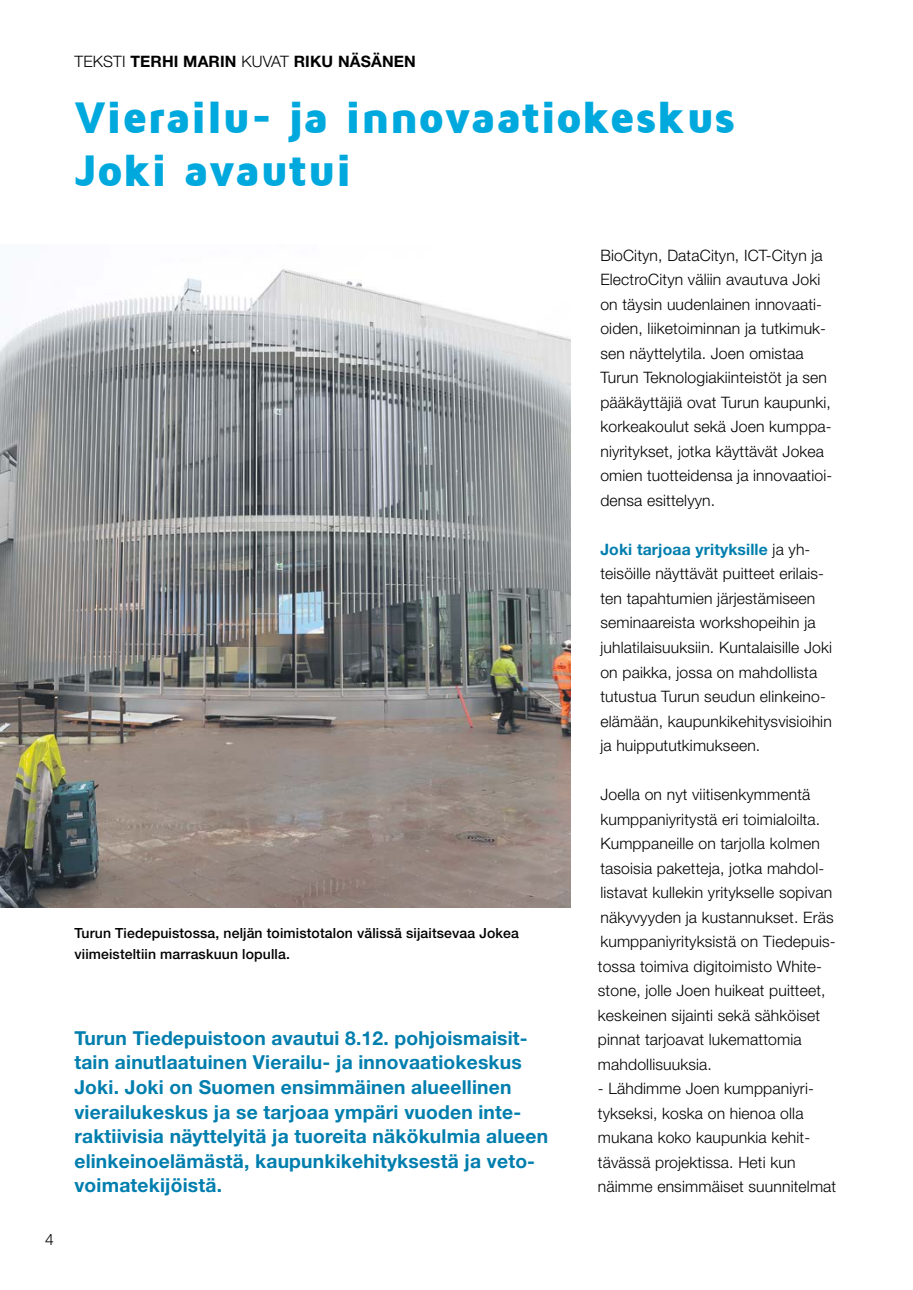
<style>
.page{position:relative;width:913px;height:1290px;background:#fff}
.page>*{position:absolute;margin:0;border:0;box-sizing:border-box;transform-origin:0 0}
.t1{font:900 45.5px/52.5px "Maven Pro";letter-spacing:-.01em;color:#00a9dd}
.t2{font:700 19.25px/24.5px "Helvetica Neue LT Std";letter-spacing:.01em;color:#007eae}
.t3{font:300 15.75px/24.5px "Helvetica Neue LT Std";letter-spacing:.01em;color:#000}
.t4{font:700 15.75px "Helvetica Neue LT Std";letter-spacing:.01em;color:#000}
.t5{font:500 14px/21px "Helvetica Neue LT Std";letter-spacing:.01em;color:#000}
.s1{font-weight:300}
.s2{font-weight:700;color:#007eae}
</style>
<div class="page">
<img style="left:0;top:268px;width:570px;height:640px">
<p class="t4" style="left:74px;top:52px;width:343px"><span class="s1">TEKSTI</span> TERHI MARIN <span class="s1">KUVAT</span> RIKU NÄSÄNEN</p>
<h1 class="t1" style="left:74px;top:92px;width:662px">Vierailu- ja innovaatiokeskus<br>Joki avautui</h1>
<p class="t5" style="left:74px;top:922px;width:446px">Turun Tiedepuistossa, neljän toimistotalon välissä sijaitsevaa Jokea viimeisteltiin marraskuun lopulla.</p>
<p class="t3" style="left:45px;top:1227px;width:10px">4</p>
<p class="t2" style="left:74px;top:1025px;width:475px">Turun Tiedepuistoon avautui 8.12. pohjoismaisit&shy;tain ainutlaatuinen Vierailu- ja innovaatiokeskus Joki. Joki on Suomen ensimmäinen alueellinen vierailukeskus ja se tarjoaa ympäri vuoden inte&shy;raktiivisia näyttelyitä ja tuoreita näkökulmia alueen elinkeinoelämästä, kaupunkikehityksestä ja veto&shy;voimatekijöistä.</p>
<p class="t3" style="left:600px;top:243px;width:233px">BioCityn, DataCityn, ICT-Cityn ja ElectroCityn väliin avautuva Joki on täysin uudenlainen innovaati&shy;oiden, liiketoiminnan ja tutkimuk&shy;sen näyttelytila. Joen omistaa Turun Teknologiakiinteistöt ja sen pääkäyttäjiä ovat Turun kaupunki, korkeakoulut sekä Joen kumppa&shy;niyritykset, jotka käyttävät Jokea omien tuotteidensa ja innovaatioi&shy;densa esittelyyn.</p>
<p class="t3" style="left:600px;top:537px;width:233px"><span class="s2">Joki tarjoaa yrityksille</span> ja yh&shy;teisöille näyttävät puitteet erilais&shy;ten tapahtumien järjestämiseen seminaareista workshopeihin ja juhlatilaisuuksiin. Kuntalaisille Joki on paikka, jossa on mahdollista tutustua Turun seudun elinkeino&shy;elämään, kaupunkikehitysvisioihin ja huippututkimukseen.</p>
<p class="t3" style="left:598px;top:782px;width:239px">Joella on nyt viitisenkymmentä kumppaniyritystä eri toimialoilta.<br>Kumppaneille on tarjolla kolmen tasoisia paketteja, jotka mahdol&shy;listavat kullekin yritykselle sopivan näkyvyyden ja kustannukset. Eräs kumppaniyrityksistä on Tiedepuis&shy;tossa toimiva digitoimisto White&shy;stone, jolle Joen huikeat puitteet, keskeinen sijainti sekä sähköiset pinnat tarjoavat lukemattomia mahdollisuuksia.</p>
<p class="t3" style="left:598px;top:1076px;width:240px">- Lähdimme Joen kumppaniyri&shy;tykseksi, koska on hienoa olla mukana koko kaupunkia kehit&shy;tävässä projektissa. Heti kun näimme ensimmäiset suunnitelmat</p>
</div>
